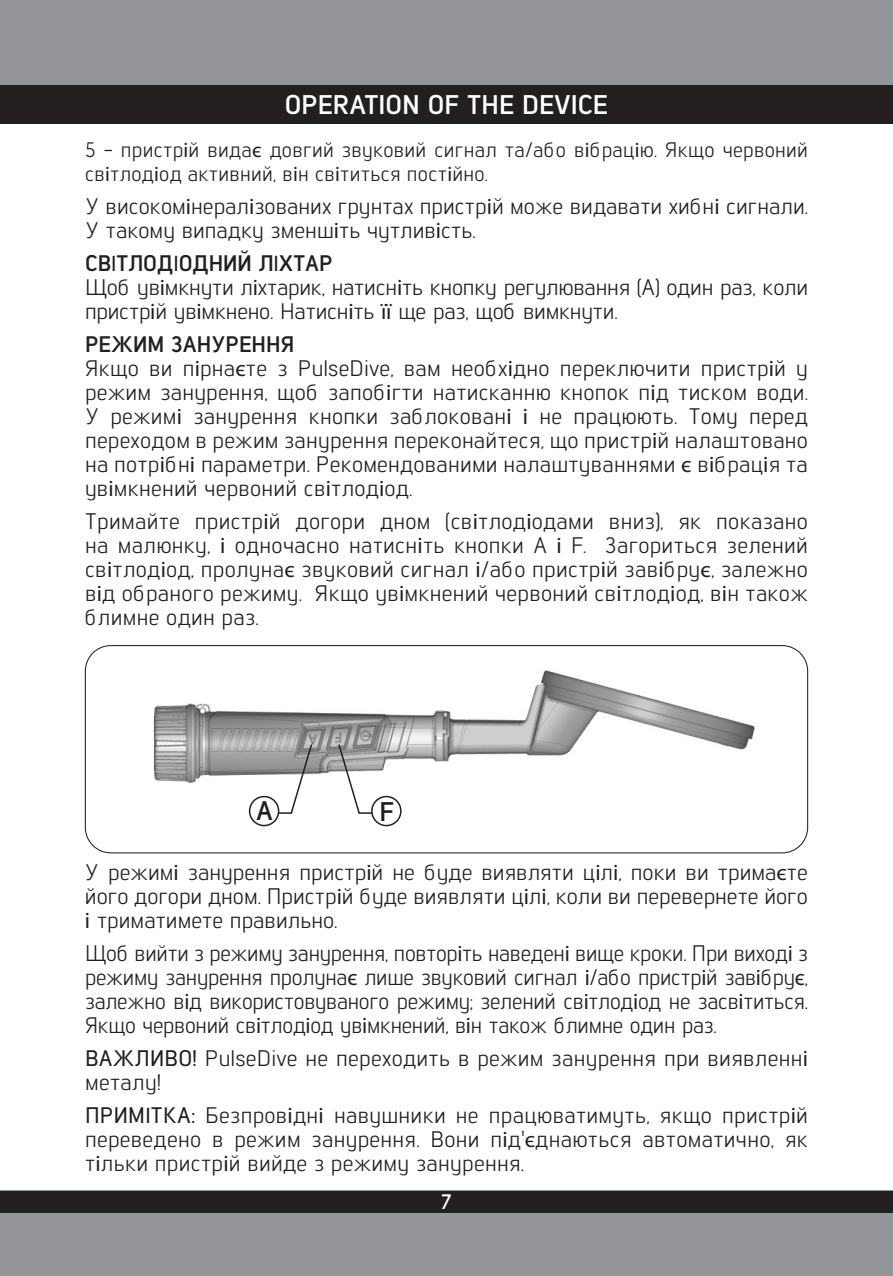
<style>
.page{position:relative;width:893px;height:1276px;background:#fff}
.page>*{position:absolute;margin:0;border:0;box-sizing:border-box;transform-origin:0 0}
.t1{font:700 27px "Lintel";color:#fff}
.t2{font:700 27px "Lintel";color:#231f20}
.t3{font:22.5px/24px "Lintel";letter-spacing:.01em;color:#231f20;text-align:justify}
.t4{font:22.5px/24px "Lintel";letter-spacing:-.01em;color:#231f20}
.t5{font:21px/24px "Lintel";letter-spacing:.01em;color:#231f20}
.t6{font:700 21px "Lintel";color:#fff}
.s1{font-family:"Myriad Pro"}
.s2{font-weight:700}
.s3{font-weight:500}
</style>
<div class="page">
<div style="left:0;top:0;width:893px;height:124px;background:#939598"></div>
<div style="left:0;top:85px;width:893px;height:39px;background:#231f20"></div>
<div style="left:0;top:1191px;width:893px;height:85px;background:#939598"></div>
<div style="left:0;top:1191px;width:893px;height:21px;background:#231f20"></div>
<img style="left:85px;top:645px;width:723px;height:208px">
<div style="left:85px;top:645px;width:723px;height:208px;border:1px solid #231f20;border-radius:26px"></div>
<svg style="left:337px;top:743px;width:51px;height:71px"></svg>
<div style="left:372px;top:796px;width:29px;height:29px;background:#fff;border-radius:50%"></div>
<div style="left:371px;top:796px;width:31px;height:30px;border:2px solid #231f20;border-radius:50%"></div>
<svg style="left:263px;top:743px;width:50px;height:71px"></svg>
<div style="left:250px;top:796px;width:29px;height:29px;background:#fff;border-radius:50%"></div>
<div style="left:249px;top:796px;width:30px;height:30px;border:2px solid #231f20;border-radius:50%"></div>
<p class="t1" style="left:285px;top:86px;width:325px">OPERATION OF THE DEVICE</p>
<p class="t5" style="left:85px;top:136px;width:724px">5 - пристр<span class="s1">і</span>й вида<span class="s1">є</span> довгий звуковий сигнал та/або в<span class="s1">і</span>брац<span class="s1">і</span>ю. Якщо червоний св<span class="s1">і</span>тлод<span class="s1">і</span>од активний, в<span class="s1">і</span>н св<span class="s1">і</span>титься пост<span class="s1">і</span>йно.</p>
<p class="t3" style="left:85px;top:193px;width:724px">У високом<span class="s1">і</span>нерал<span class="s1">і</span>зованих грунтах пристр<span class="s1">і</span>й може видавати хибн<span class="s1">і</span> сигнали.<br>У такому випадку зменш<span class="s1">і</span>ть чутлив<span class="s1">і</span>сть.</p>
<p class="t4" style="left:85px;top:250px;width:725px"><span class="s2">СВ</span><span class="s1">І</span><span class="s2">ТЛОД</span><span class="s1">І</span><span class="s2">ОДНИЙ Л</span><span class="s1">І</span><span class="s2">ХТАР<br></span>Щоб ув<span class="s1">і</span>мкнути л<span class="s1">і</span>хтарик, натисн<span class="s1">і</span>ть кнопку регулювання (A) один раз, коли пристр<span class="s1">і</span>й ув<span class="s1">і</span>мкнено. Натисн<span class="s1">і</span>ть <span class="s1">її</span> ще раз, щоб вимкнути.</p>
<p class="t3" style="left:85px;top:331px;width:724px;text-align:left"><span class="s2">РЕЖИМ ЗАНУРЕННЯ<br></span>Якщо ви п<span class="s1">і</span>рна<span class="s1">є</span>те з PulseDive, вам необх<span class="s1">і</span>дно переключити пристр<span class="s1">і</span>й у режим занурення, щоб запоб<span class="s1">і</span>гти натисканню кнопок п<span class="s1">і</span>д тиском води.<br>У режим<span class="s1">і</span> занурення кнопки заблокован<span class="s1">і і</span> не працюють. Тому перед переходом в режим занурення переконайтеся, що пристр<span class="s1">і</span>й налаштовано на потр<span class="s1">і</span>бн<span class="s1">і</span> параметри. Рекомендованими налаштуваннями <span class="s1">є</span> в<span class="s1">і</span>брац<span class="s1">і</span>я та ув<span class="s1">і</span>мкнений червоний св<span class="s1">і</span>тлод<span class="s1">і</span>од.</p>
<p class="t3" style="left:85px;top:508px;width:724px">Тримайте пристр<span class="s1">і</span>й догори дном (св<span class="s1">і</span>тлод<span class="s1">і</span>одами вниз), як показано на малюнку, <span class="s1">і</span> одночасно натисн<span class="s1">і</span>ть кнопки A <span class="s1">і</span> F. Загориться зелений св<span class="s1">і</span>тлод<span class="s1">і</span>од, пролуна<span class="s1">є</span> звуковий сигнал <span class="s1">і</span>/або пристр<span class="s1">і</span>й зав<span class="s1">і</span>бру<span class="s1">є</span>, залежно в<span class="s1">і</span>д обраного режиму. Якщо ув<span class="s1">і</span>мкнений червоний св<span class="s1">і</span>тлод<span class="s1">і</span>од, в<span class="s1">і</span>н також блимне один раз.</p>
<p class="t2" style="left:256px;top:791px;width:18px">A</p>
<p class="t2" style="left:379px;top:792px;width:16px">F</p>
<p class="t3" style="left:85px;top:859px;width:724px">У режим<span class="s1">і</span> занурення пристр<span class="s1">і</span>й не буде виявляти ц<span class="s1">і</span>л<span class="s1">і</span>, поки ви трима<span class="s1">є</span>те його догори дном. Пристр<span class="s1">і</span>й буде виявляти ц<span class="s1">і</span>л<span class="s1">і</span>, коли ви перевернете його <span class="s1">і</span> триматимете правильно.</p>
<p class="t3" style="left:85px;top:940px;width:725px">Щоб вийти з режиму занурення, повтор<span class="s1">і</span>ть наведен<span class="s1">і</span> вище кроки. При виход<span class="s1">і</span> з режиму занурення пролуна<span class="s1">є</span> лише звуковий сигнал <span class="s1">і</span>/або пристр<span class="s1">і</span>й зав<span class="s1">і</span>бру<span class="s1">є</span>, залежно в<span class="s1">і</span>д використовуваного режиму; зелений св<span class="s1">і</span>тлод<span class="s1">і</span>од не засв<span class="s1">і</span>титься.<br>Якщо червоний св<span class="s1">і</span>тлод<span class="s1">і</span>од ув<span class="s1">і</span>мкнений, в<span class="s1">і</span>н також блимне один раз.</p>
<p class="t3" style="left:85px;top:1045px;width:724px"><span class="s3">ВАЖЛИВО!</span> PulseDive не переходить в режим занурення при виявленн<span class="s1">і </span>металу!</p>
<p class="t3" style="left:85px;top:1102px;width:724px"><span class="s3">ПРИМ</span><span class="s1">І</span><span class="s3">ТКА:</span> Безпров<span class="s1">і</span>дн<span class="s1">і</span> навушники не працюватимуть, якщо пристр<span class="s1">і</span>й переведено в режим занурення. Вони п<span class="s1">і</span>д'<span class="s1">є</span>днаються автоматично, як т<span class="s1">і</span>льки пристр<span class="s1">і</span>й вийде з режиму занурення.</p>
<p class="t6" style="left:441px;top:1187px;width:12px">7</p>
</div>
